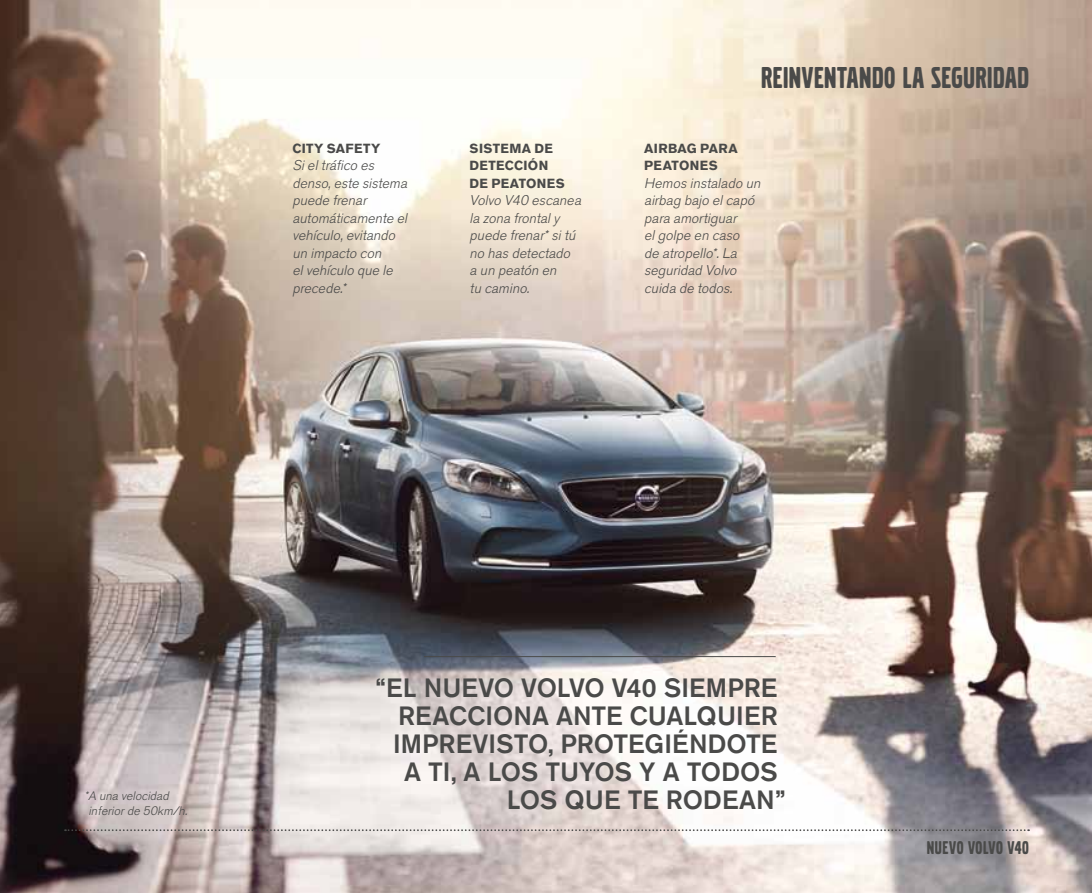
<style>
.page{position:relative;width:1092px;height:893px;background:#fff}
.page>*{position:absolute;margin:0;border:0;box-sizing:border-box;transform-origin:0 0}
.t1{font:31.5px "Volvo Broad";letter-spacing:.02em;color:#4a4a49}
.t2{font:500 26.25px "CE Volvo Sans";color:#4a4a49}
.t3{font:19.25px "Volvo Broad";letter-spacing:.03em;color:#4a4a49}
.t4{font:italic 300 14px/17.5px "CE Volvo Sans";letter-spacing:.005em;color:#4a4a49}
.t5{font:700 13.12px/17.5px "CE Volvo Sans";letter-spacing:.025em;color:#4a4a49}
.t6{font:italic 300 12.25px/14.7px "CE Volvo Sans";color:#4a4a49}
</style>
<div class="page">
<img style="left:0;top:0;width:1091px;height:893px">
<svg style="left:65px;top:829px;width:963px;height:2px;background:#a9a3a2"></svg>
<hr style="left:424px;top:656px;width:351px;height:1px;background:#4a4a49">
<p class="t5" style="left:292px;top:140px;width:81px">City Safety</p>
<p class="t4" style="left:292px;top:157px;width:116px">Si el tráfico es denso, este sistema puede frenar automáticamente el vehículo, evitando un impacto con<br>el vehículo que le precede.*</p>
<p class="t5" style="left:469px;top:140px;width:42px">SISTEMA</p>
<p class="t5" style="left:469px;top:140px;width:84px;text-indent:65px">DE<br>DETECCIÓN<br>DE PEATONES</p>
<p class="t4" style="left:469px;top:192px;width:113px">Volvo V40 escanea la zona frontal y puede frenar* si tú no has detectado<br>a un peatón en<br>tu camino.</p>
<h1 class="t1" style="left:761px;top:63px;width:269px">REINVENTANDO LA SEGURIDAD</h1>
<p class="t5" style="left:644px;top:140px;width:76px">AIR BAG PARA<br>PEATONES</p>
<p class="t4" style="left:644px;top:174px;width:118px">Hemos instalado un airbag bajo el capó para amortiguar<br>el golpe en caso<br>de atropello*. La seguridad Volvo cuida de todos.</p>
<p class="t6" style="left:88px;top:789px;width:100px;text-indent:-4px">*A una velocidad inferior de 50km/h.</p>
<h2 class="t2" style="left:375px;top:671px;width:403px">“EL NUEVO VOLVO V40 SIEMPRE</h2>
<h2 class="t2" style="left:398px;top:699px;width:381px">REACCIONA ANTE CUALQUIER</h2>
<h2 class="t2" style="left:393px;top:727px;width:385px">IMPREVISTO, PROTEGIÉNDOTE</h2>
<h2 class="t2" style="left:404px;top:755px;width:375px">A TI, A LOS TUYOS Y A TODOS</h2>
<h2 class="t2" style="left:506px;top:783px;width:280px">LOS QUE TE RODEAN”</h2>
<h3 class="t3" style="left:926px;top:839px;width:17px">NUEVO</h3>
<h3 class="t3" style="left:967px;top:839px;width:62px">VOLVO V40</h3>
</div>
